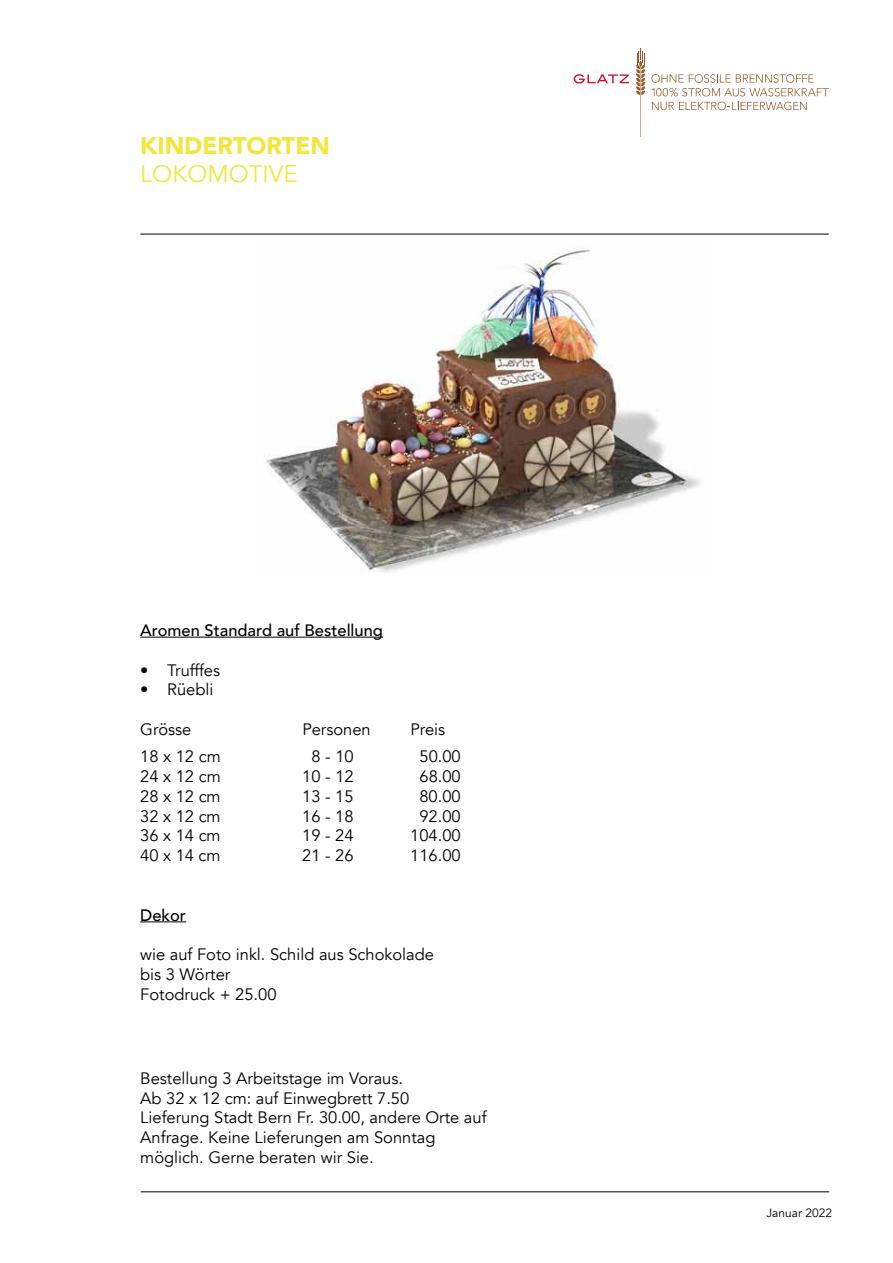
<style>
.page{position:relative;width:893px;height:1263px;background:#fff}
.page>*{position:absolute;margin:0;border:0;box-sizing:border-box;transform-origin:0 0}
.t1{font:900 24px "Avenir";color:#f2e63d}
.t2{font:24px "Avenir";color:#f2e63d}
.t3{font:16.5px/19.8px "Avenir";color:#000}
.t4{font:500 16.5px "Avenir";color:#000}
.t5{font:12px "Avenir";color:#000}
</style>
<div class="page">
<img style="left:264px;top:249px;width:436px;height:324px">
<hr style="left:140px;top:637px;width:243px;height:1px;background:#000">
<hr style="left:140px;top:921px;width:46px;height:1px;background:#000">
<hr style="left:140px;top:234px;width:689px;height:1px;background:#000">
<hr style="left:141px;top:1191px;width:688px;height:1px;background:#000">
<svg style="left:651px;top:74px;width:178px;height:36px"></svg>
<svg style="left:574px;top:74px;width:55px;height:9px"></svg>
<svg style="left:636px;top:49px;width:9px;height:88px"></svg>
<h1 class="t1" style="left:140px;top:125px;width:191px">KINDERTORTEN</h1>
<h1 class="t2" style="left:140px;top:160px;width:159px">LOKOMOTIVE</h1>
<p class="t4" style="left:140px;top:616px;width:244px">Aromen Standard auf Bestellung</p>
<p class="t3" style="left:140px;top:660px;width:81px">• Trufffes</p>
<p class="t3" style="left:140px;top:680px;width:75px">• Rüebli</p>
<p class="t3" style="left:140px;top:720px;width:53px">Grösse</p>
<p class="t3" style="left:302px;top:720px;width:70px">Personen</p>
<p class="t3" style="left:410px;top:720px;width:36px">Preis</p>
<p class="t3" style="left:140px;top:747px;width:82px">18 x 12 cm</p>
<p class="t3" style="left:311px;top:747px;width:44px">8 - 10</p>
<p class="t3" style="left:419px;top:747px;width:43px">50.00</p>
<p class="t3" style="left:140px;top:767px;width:82px">24 x 12 cm</p>
<p class="t3" style="left:302px;top:767px;width:53px">10 - 12</p>
<p class="t3" style="left:419px;top:767px;width:43px">68.00</p>
<p class="t3" style="left:140px;top:786px;width:82px">28 x 12 cm</p>
<p class="t3" style="left:302px;top:786px;width:53px">13 - 15</p>
<p class="t3" style="left:419px;top:786px;width:43px">80.00</p>
<p class="t3" style="left:140px;top:806px;width:82px">32 x 12 cm</p>
<p class="t3" style="left:302px;top:806px;width:53px">16 - 18</p>
<p class="t3" style="left:419px;top:806px;width:43px">92.00</p>
<p class="t3" style="left:140px;top:826px;width:82px">36 x 14 cm</p>
<p class="t3" style="left:302px;top:826px;width:53px">19 - 24</p>
<p class="t3" style="left:410px;top:826px;width:52px">104.00</p>
<p class="t3" style="left:140px;top:846px;width:82px">40 x 14 cm</p>
<p class="t3" style="left:302px;top:846px;width:53px">21 - 26</p>
<p class="t3" style="left:410px;top:846px;width:52px">116.00</p>
<p class="t4" style="left:140px;top:901px;width:47px">Dekor</p>
<p class="t3" style="left:140px;top:945px;width:295px">wie auf Foto inkl. Schild aus Schokolade bis 3 Wörter<br>Fotodruck + 25.00</p>
<p class="t3" style="left:140px;top:1068px;width:348px">Bestellung 3 Arbeitstage im Voraus.<br>Ab 32 x 12 cm: auf Einwegbrett 7.50<br>Lieferung Stadt Bern Fr. 30.00, andere Orte auf Anfrage. Keine Lieferungen am Sonntag möglich. Gerne beraten wir Sie.</p>
<p class="t5" style="left:766px;top:1205px;width:67px">Januar 2022</p>
</div>
